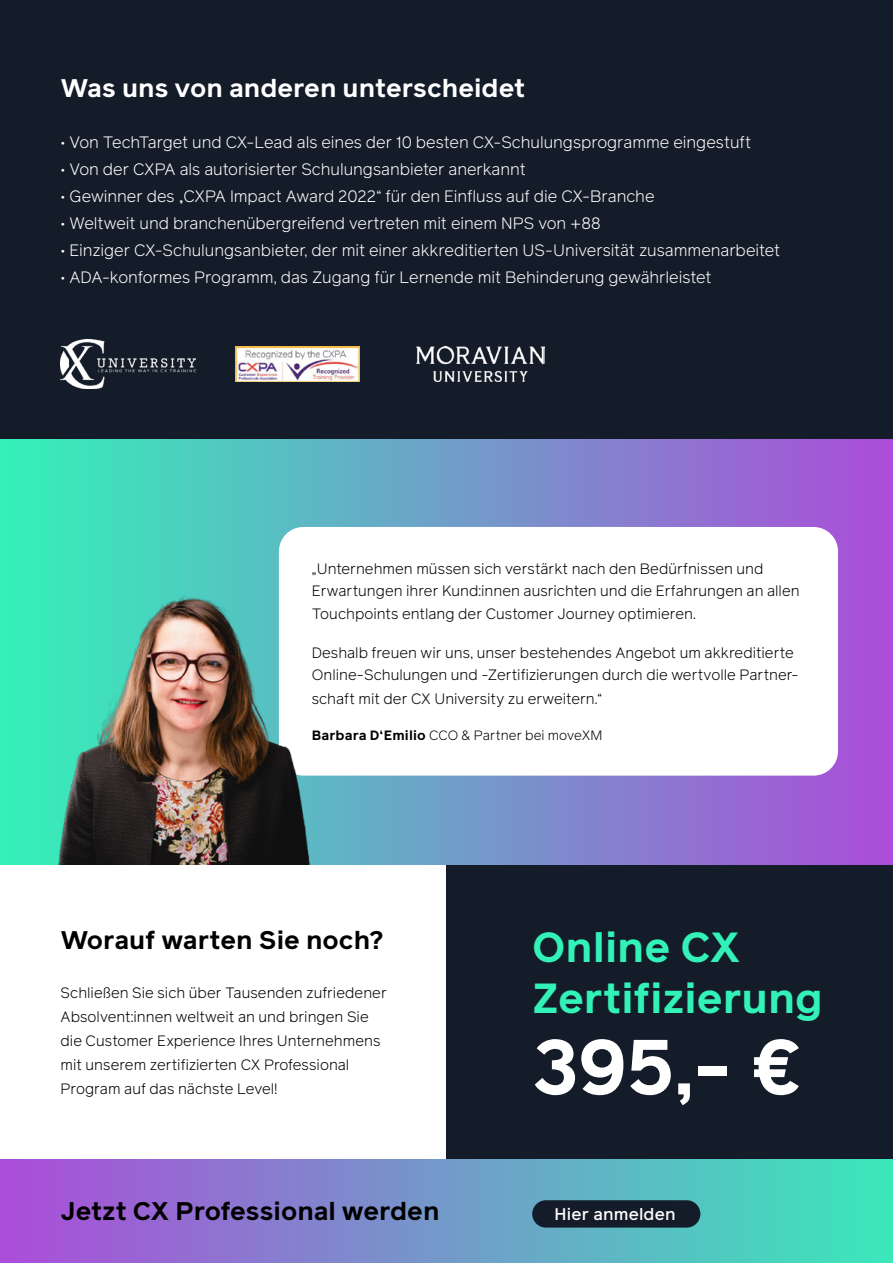
<style>
.page{position:relative;width:893px;height:1263px;background:#fff}
.page>*{position:absolute;margin:0;border:0;box-sizing:border-box;transform-origin:0 0}
.t1{font:700 77.85px "Reader";color:#fff}
.t2{font:700 42px/50.6px "Reader";color:#33f2b8}
.t3{font:700 25.5px "Reader";color:#000}
.t4{font:700 25.5px "Reader";color:#fff}
.t5{font:500 16.8px "Reader";letter-spacing:.01em;color:#fff}
.t6{font:300 16.5px "Reader";letter-spacing:-.005em;color:#fff}
.t7{font:300 15px/24px "Reader";color:#000}
.t8{font:300 13.5px "Reader";letter-spacing:.005em;color:#000}
.s1{font-weight:700}
</style>
<div class="page">
<div style="left:447px;top:864px;width:446px;height:295px;background:#141c29"></div>
<div style="left:0;top:1159px;width:893px;height:104px;background:linear-gradient(to right,#ab4cd9,#39e8b9)"></div>
<div style="left:0;top:438px;width:893px;height:426px;background:linear-gradient(to right,#33f2b8,#ab4cd9)"></div>
<div style="left:279px;top:527px;width:559px;height:249px;background:#fff;border-radius:24px"></div>
<div style="left:0;top:0;width:893px;height:438px;background:#141c29"></div>
<img style="left:235px;top:346px;width:124px;height:36px">
<img style="left:417px;top:346px;width:127px;height:36px">
<img style="left:61px;top:339px;width:135px;height:50px">
<img style="left:0;top:548px;width:413px;height:316px">
<div style="left:532px;top:1200px;width:168px;height:27px;background:#141c29;border-radius:14px"></div>
<h3 class="t4" style="left:61px;top:70px;width:466px">Was uns von anderen unterscheidet</h3>
<p class="t6" style="left:61px;top:132px;width:692px">• Von TechTarget und CX-Lead als eines der 10 besten CX-Schulungsprogramme eingestuft</p>
<p class="t6" style="left:61px;top:159px;width:467px">• Von der CXPA als autorisierter Schulungsanbieter anerkannt</p>
<p class="t6" style="left:61px;top:186px;width:595px">• Gewinner des „CXPA Impact Award 2022“ für den Einfluss auf die CX-Branche</p>
<p class="t6" style="left:61px;top:213px;width:542px">• Weltweit und branchenübergreifend vertreten mit einem NPS von +88</p>
<p class="t6" style="left:61px;top:240px;width:721px">• Einziger CX-Schulungsanbieter, der mit einer akkreditierten US-Universität zusammenarbeitet</p>
<p class="t6" style="left:61px;top:267px;width:653px">• ADA-konformes Programm, das Zugang für Lernende mit Behinderung gewährleistet</p>
<p class="t7" style="left:312px;top:557px;width:489px;line-height:22.5px;text-indent:5px">Unternehmen müssen sich verstärkt nach den Bedürfnissen und<br>Erwartungen ihrer Kund:innen ausrichten und die Erfahrungen an allen<br>Touchpoints entlang der Customer Journey optimieren.</p>
<p class="t7" style="left:312px;top:641px;width:488px;line-height:22.5px">Deshalb freuen wir uns, unser bestehendes Angebot um akkreditierte<br>Online-Schulungen und -Zertifizierungen durch die wertvolle Partner-</p>
<p class="t7" style="left:312px;top:687px;width:292px">schaft mit der CX University zu erweitern.“</p>
<p class="t8" style="left:312px;top:727px;width:292px"><span class="s1">Barbara D‘Emilio</span> CCO &amp; Partner bei moveXM</p>
<p class="t7" style="left:312px;top:565px;width:6px">”</p>
<h3 class="t3" style="left:61px;top:922px;width:325px">Worauf warten Sie noch?</h3>
<p class="t7" style="left:61px;top:981px;width:328px">Schließen Sie sich über Tausenden zufriedener Absolvent:innen weltweit an und bringen Sie die Customer Experience Ihres Unternehmens mit unserem zertifizierten CX Professional Program auf das nächste Level!</p>
<h3 class="t3" style="left:61px;top:1193px;width:380px">Jetzt CX Professional werden</h3>
<h2 class="t2" style="left:532px;top:921px;width:292px">Online CX<br>Zertifizierung</h2>
<h1 class="t1" style="left:532px;top:1012px;width:272px">395,- €</h1>
<p class="t5" style="left:555px;top:1202px;width:122px">Hier anmelden</p>
</div>
